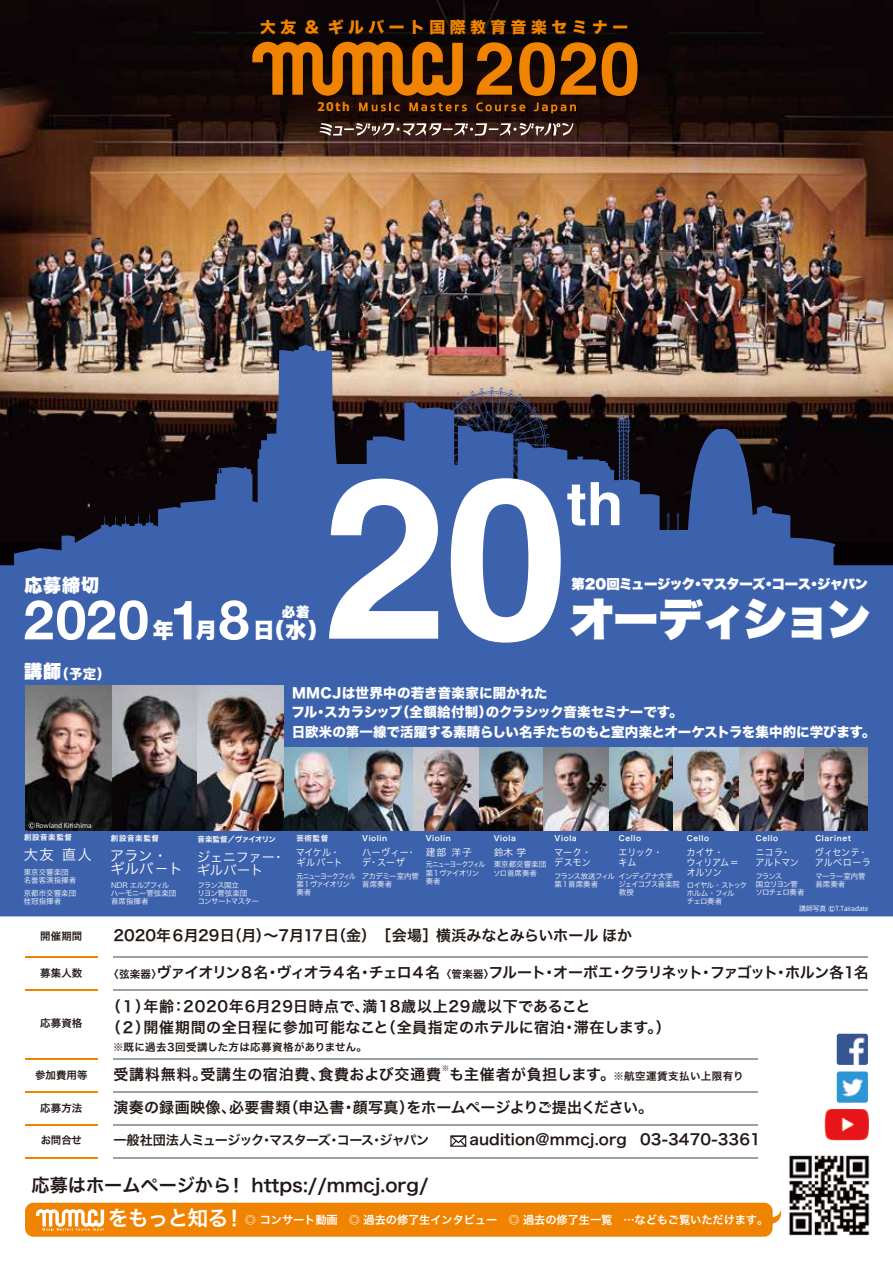
<style>
.page{position:relative;width:893px;height:1263px;background:#fff}
.page>*{position:absolute;margin:0;border:0;box-sizing:border-box;transform-origin:0 0}
.t1{font:700 73.5px "Helvetica";color:#f08300}
.t2{font:700 60px "Helvetica";color:#fff}
.t3{font:700 54.75px "Helvetica Neue";color:#fff}
.t4{font:45px "Hiragino Sans W9";letter-spacing:-.05em;color:#fff}
.t5{font:21px "Hiragino Sans W9";color:#fff}
.t6{font:18.15px "Hira Kaku Pro N W6";color:#221815}
.t7{font:18px "Hiragino Sans W9";color:#fff}
.t8{font:15.75px "Hira Kaku Std W8";letter-spacing:.29em;color:#f08300}
.t9{font:15px "Hira Kaku Pro N W6";letter-spacing:.01em;color:#221815}
.t10{font:15px/21px "Hira Kaku Pro N W6";letter-spacing:.035em;color:#221815}
.t11{font:15px "Hira Kaku Pro N W6";letter-spacing:-.08em;color:#221815}
.t12{font:15px "Hira Kaku Pro N W6";letter-spacing:.05em;color:#221815}
.t13{font:14.4px/13px "Hira Kaku Pro W3";letter-spacing:.01em;color:#fff}
.t14{font:13.5px/19.5px "Hira Kaku Std W8";color:#fff}
.t15{font:13.5px "Hiragino Sans W9";color:#fff}
.t16{font:13.35px "Hiragino Sans W9";letter-spacing:-.045em;color:#fff}
.t17{font:13.2px "Hira Kaku Pro N W6";letter-spacing:-.065em;color:#221815}
.t18{font:13.2px/13.2px "Hira Kaku Pro W3";letter-spacing:-.01em;color:#fff}
.t19{font:700 12px "Tahoma";color:#f08300}
.t20{font:11.25px "Hira Kaku Pro N W6";letter-spacing:-.01em;color:#fff}
.t21{font:10.5px "Hira Kaku Pro N W6";letter-spacing:.01em;color:#221815}
.t22{font:10.5px "Hira Kaku Pro N W6";letter-spacing:.035em;color:#221815}
.t23{font:10.5px "Hira Kaku Pro N W6";letter-spacing:.05em;color:#221815}
.t24{font:9.75px/10.4px "Hira Kaku Pro W3";letter-spacing:-.005em;color:#fff;scale:.93 1}
.t25{font:9.75px/10.4px "Hira Kaku Pro W3";letter-spacing:-.035em;color:#fff;scale:.93 1}
.t26{font:9.75px/10.4px "Hira Kaku Pro W3";letter-spacing:.035em;color:#fff;scale:.93 1}
.t27{font:9.75px/10.4px "Hira Kaku Pro W3";letter-spacing:.025em;color:#fff;scale:.93 1}
.t28{font:9.75px "Hira Kaku Pro W3";letter-spacing:-.005em;color:#fff}
.t29{font:7.5px/8.2px "Hira Kaku Pro W3";color:#fff}
.t30{font:7.5px "Hira Kaku Pro W6";letter-spacing:.08em;color:#fff}
.t31{font:7.5px/8.2px "Hira Kaku Pro W3";letter-spacing:-.115em;color:#fff;scale:.9 1}
.t32{font:7.5px/8.2px "Hira Kaku Pro W3";letter-spacing:-.09em;color:#fff}
.t33{font:7.5px/8.2px "Hira Kaku Pro W3";letter-spacing:-.01em;color:#fff}
.t34{font:7.5px/8.2px "Hira Kaku Pro W3";letter-spacing:-.12em;color:#fff}
.t35{font:7.5px/8.2px "Hira Kaku Pro W3";letter-spacing:-.065em;color:#fff}
.t36{font:7.5px/8.2px "Hira Kaku Pro W3";letter-spacing:-.105em;color:#fff}
.t37{font:7.5px "Hira Kaku Pro W6";letter-spacing:-.09em;color:#fff}
.t38{font:7.5px "Hira Kaku Pro N W6";color:#221815}
.t39{font:6.75px "Koz Go Pr 6 N";color:#fff}
.s1{font-family:"Hiragino Sans W9";font-size:18px}
.s2{font-size:10.5px}
.s3{font-size:15px}
.s4{font-size:21px}
</style>
<div class="page">
<img style="left:0;top:0;width:893px;height:464px">
<img style="left:788px;top:1155px;width:82px;height:81px">
<div style="left:0;top:464px;width:893px;height:452px;background:#3d62ad"></div>
<div style="left:25px;top:1203px;width:748px;height:34px;background:#f08300;border-radius:9px"></div>
<img style="left:837px;top:1034px;width:31px;height:31px">
<img style="left:837px;top:1071px;width:31px;height:32px">
<img style="left:824px;top:1109px;width:45px;height:31px">
<svg style="left:772px;top:1210px;width:10px;height:14px"></svg>
<svg style="left:36px;top:1209px;width:68px;height:22px"></svg>
<img style="left:284px;top:747px;width:584px;height:83px">
<svg style="left:320px;top:123px;width:253px;height:13px;background:#6c574f"></svg>
<svg style="left:450px;top:1135px;width:16px;height:12px"></svg>
<div style="left:652px;top:531px;width:59px;height:49px;background:#3d62ad"></div>
<svg style="left:667px;top:511px;width:2px;height:20px"></svg>
<svg style="left:677px;top:419px;width:158px;height:161px;background:#27375e"></svg>
<svg style="left:14px;top:345px;width:646px;height:298px;background:#5a6587"></svg>
<img style="left:25px;top:685px;width:259px;height:145px">
<svg style="left:29px;top:822px;width:6px;height:7px"></svg>
<svg style="left:828px;top:906px;width:7px;height:6px"></svg>
<hr style="left:25px;top:956px;width:73px;height:1px;background:#f08300">
<hr style="left:25px;top:989px;width:73px;height:1px;background:#f08300">
<hr style="left:25px;top:1058px;width:73px;height:1px;background:#f08300">
<hr style="left:113px;top:956px;width:755px;height:1px;background:#9fa0a0">
<hr style="left:113px;top:989px;width:755px;height:1px;background:#9fa0a0">
<hr style="left:25px;top:1091px;width:73px;height:1px;background:#f08300">
<hr style="left:113px;top:1091px;width:645px;height:1px;background:#9fa0a0">
<hr style="left:25px;top:1124px;width:73px;height:1px;background:#f08300">
<hr style="left:113px;top:1124px;width:645px;height:1px;background:#9fa0a0">
<hr style="left:25px;top:1157px;width:73px;height:1px;background:#f08300">
<hr style="left:113px;top:1157px;width:645px;height:1px;background:#9fa0a0">
<hr style="left:113px;top:1058px;width:645px;height:1px;background:#9fa0a0">
<svg style="left:252px;top:42px;width:211px;height:54px;background:#8b4b02"></svg>
<svg style="left:409px;top:102px;width:58px;height:9px"></svg>
<svg style="left:476px;top:102px;width:49px;height:9px"></svg>
<svg style="left:534px;top:102px;width:42px;height:11px"></svg>
<svg style="left:359px;top:102px;width:41px;height:9px"></svg>
<p class="t8" style="left:260px;top:18px;width:369px">大友 &amp; ギルバート国際教育音楽セミナー</p>
<p class="t19" style="left:317px;top:98px;width:34px">20th</p>
<h1 class="t1" style="left:474px;top:9px;width:168px">2020</h1>
<h3 class="t7" style="left:24px;top:576px;width:76px">応募締切</h3>
<h3 class="t3" style="left:24px;top:577px;width:227px">2020 1 8</h3>
<p class="t15" style="left:282px;top:604px;width:29px">必着</p>
<h3 class="t5" style="left:153px;top:619px;width:22px">年</h3>
<h3 class="t5" style="left:196px;top:619px;width:22px">月</h3>
<h3 class="t5" style="left:253px;top:619px;width:77px">日（水）</h3>
<p class="t14" style="left:24px;top:665px;width:88px"><span class="s1">講師</span>（予定）</p>
<h2 class="t2" style="left:567px;top:456px;width:58px">th</h2>
<p class="t16" style="left:571px;top:577px;width:298px">第20回ミュージック・マスターズ・コース・ジャパン</p>
<h3 class="t4" style="left:570px;top:594px;width:303px">オーディション</h3>
<p class="t14" style="left:291px;top:683px;width:585px">MMCJは世界中の若き音楽家に開かれた<br>フル・スカラシップ（全額給付制）のクラシック音楽セミナーです。<br>日欧米の第一線で活躍する素晴らしい名手たちのもと室内楽とオーケストラを集中的に学びます。</p>
<p class="t39" style="left:36px;top:821px;width:57px">Rowland Kirishima</p>
<p class="t30" style="left:24px;top:830px;width:49px">創設音楽監督</p>
<p class="t13" style="left:24px;top:847px;width:70px">大友 直人</p>
<p class="t29" style="left:24px;top:867px;width:61px">東京交響楽団<br>名誉客演指揮者　</p>
<p class="t29" style="left:24px;top:888px;width:54px">京都市交響楽団桂冠指揮者</p>
<p class="t21" style="left:40px;top:927px;width:44px">開催期間</p>
<p class="t21" style="left:40px;top:963px;width:44px">募集人数</p>
<p class="t21" style="left:40px;top:1013px;width:44px">応募資格</p>
<p class="t30" style="left:111px;top:831px;width:49px">創設音楽監督</p>
<p class="t13" style="left:110px;top:848px;width:74px">アラン・ギルバ－ト</p>
<p class="t29" style="left:111px;top:880px;width:67px">NDR エルプフィルハーモニー管弦楽団首席指揮者</p>
<p class="t37" style="left:198px;top:832px;width:80px">音楽監督／ヴァイオリン</p>
<p class="t18" style="left:197px;top:849px;width:90px">ジェニファー・ギルバート</p>
<p class="t32" style="left:197px;top:880px;width:63px">フランス国立<br>リヨン管弦楽団<br>コンサートマスター</p>
<p class="t30" style="left:296px;top:832px;width:33px">芸術監督</p>
<p class="t31" style="left:296px;top:871px;width:67px">元ニューヨークフィル第１ヴァイオリン奏者</p>
<p class="t30" style="left:362px;top:832px;width:27px">Violin</p>
<p class="t33" style="left:362px;top:871px;width:59px">アカデミー室内管首席奏者</p>
<p class="t30" style="left:426px;top:832px;width:27px">Violin</p>
<p class="t27" style="left:362px;top:846px;width:59px">ハーヴィー・デ・スーザ</p>
<p class="t28" style="left:426px;top:843px;width:48px">建部 洋子</p>
<p class="t24" style="left:296px;top:846px;width:51px">マイケル・ギルバ－ト</p>
<p class="t31" style="left:426px;top:860px;width:67px">元ニューヨークフィル第１ヴァイオリン奏者</p>
<p class="t30" style="left:494px;top:832px;width:24px">Viola</p>
<p class="t29" style="left:493px;top:860px;width:55px">東京都交響楽団ソロ首席奏者</p>
<p class="t28" style="left:494px;top:843px;width:34px">鈴木 学</p>
<p class="t30" style="left:619px;top:832px;width:24px">Cello</p>
<p class="t35" style="left:618px;top:871px;width:63px">インディアナ大学ジェイコブス音楽院教授</p>
<p class="t30" style="left:687px;top:832px;width:24px">Cello</p>
<p class="t30" style="left:555px;top:832px;width:24px">Viola</p>
<p class="t32" style="left:554px;top:871px;width:62px">フランス放送フィル第１首席奏者</p>
<p class="t24" style="left:554px;top:846px;width:41px">マーク・デスモン</p>
<p class="t24" style="left:618px;top:846px;width:49px">エリック・キム</p>
<p class="t25" style="left:686px;top:846px;width:58px">カイサ・<br>ウィリアム＝オルソン</p>
<p class="t34" style="left:687px;top:880px;width:62px">ロイヤル・ストックホルム・フィル<br>チェロ奏者</p>
<p class="t30" style="left:756px;top:832px;width:24px">Cello</p>
<p class="t36" style="left:755px;top:871px;width:51px">フランス<br>国立リヨン管ソロチェロ奏者</p>
<p class="t24" style="left:755px;top:846px;width:48px">ニコラ・アルトマン</p>
<p class="t30" style="left:815px;top:832px;width:37px">Clarinet</p>
<p class="t33" style="left:815px;top:871px;width:52px">マーラー室内管首席奏者</p>
<p class="t26" style="left:815px;top:846px;width:62px">ヴィセンテ・アルベローラ</p>
<p class="t39" style="left:799px;top:905px;width:28px">講師写真</p>
<p class="t39" style="left:836px;top:905px;width:34px">T.Tairadate</p>
<p class="t9" style="left:113px;top:922px;width:520px">2020年６月29日（月）～7月１７日（金）　［会場］横浜みなとみらいホールほか</p>
<p class="t11" style="left:108px;top:958px;width:762px"><span class="s2">〈弦楽器〉</span>ヴァイオリン８名・ヴィオラ４名・チェロ４名 <span class="s2">〈管楽器〉</span>フルート・オーボエ・クラリネット・ファゴット・ホルン各１名</p>
<p class="t10" style="left:106px;top:995px;width:566px">（１）年齢：2020年6月29日時点で、満18歳以上29歳以下であること<br>（２）開催期間の全日程に参加可能なこと（全員指定のホテルに宿泊・滞在します。）</p>
<p class="t22" style="left:113px;top:1038px;width:255px">※既に過去3回受講した方は応募資格がありません。</p>
<p class="t12" style="left:113px;top:1060px;width:329px">受講料無料。受講生の宿泊費、食費および交通費</p>
<p class="t38" style="left:442px;top:1061px;width:9px">※</p>
<p class="t21" style="left:35px;top:1065px;width:54px">参加費用等</p>
<p class="t23" style="left:449px;top:1066px;width:296px"><span class="s3">も主催者が負担します。</span>※航空運賃支払い上限有り</p>
<p class="t21" style="left:40px;top:1098px;width:44px">応募方法</p>
<p class="t9" style="left:113px;top:1093px;width:541px">演奏の録画映像、必要書類（申込書・顔写真）をホームページよりご提出ください。</p>
<p class="t21" style="left:41px;top:1131px;width:43px">お問合せ</p>
<p class="t17" style="left:113px;top:1128px;width:649px">一般社団法人ミュージック・マスターズ・コース・ジャパン　　　<span class="s3">audition@mmcj.org 03-3470-3361</span></p>
<h3 class="t6" style="left:32px;top:1169px;width:398px">応募はホームページから！ https://mmcj.org/</h3>
<p class="t20" style="left:108px;top:1210px;width:662px"><span class="s4">をもっと知る！</span>◎ コンサート動画　◎ 過去の修了生インタビュー　◎ 過去の修了生一覧　…などもご覧いただけます。</p>
</div>
